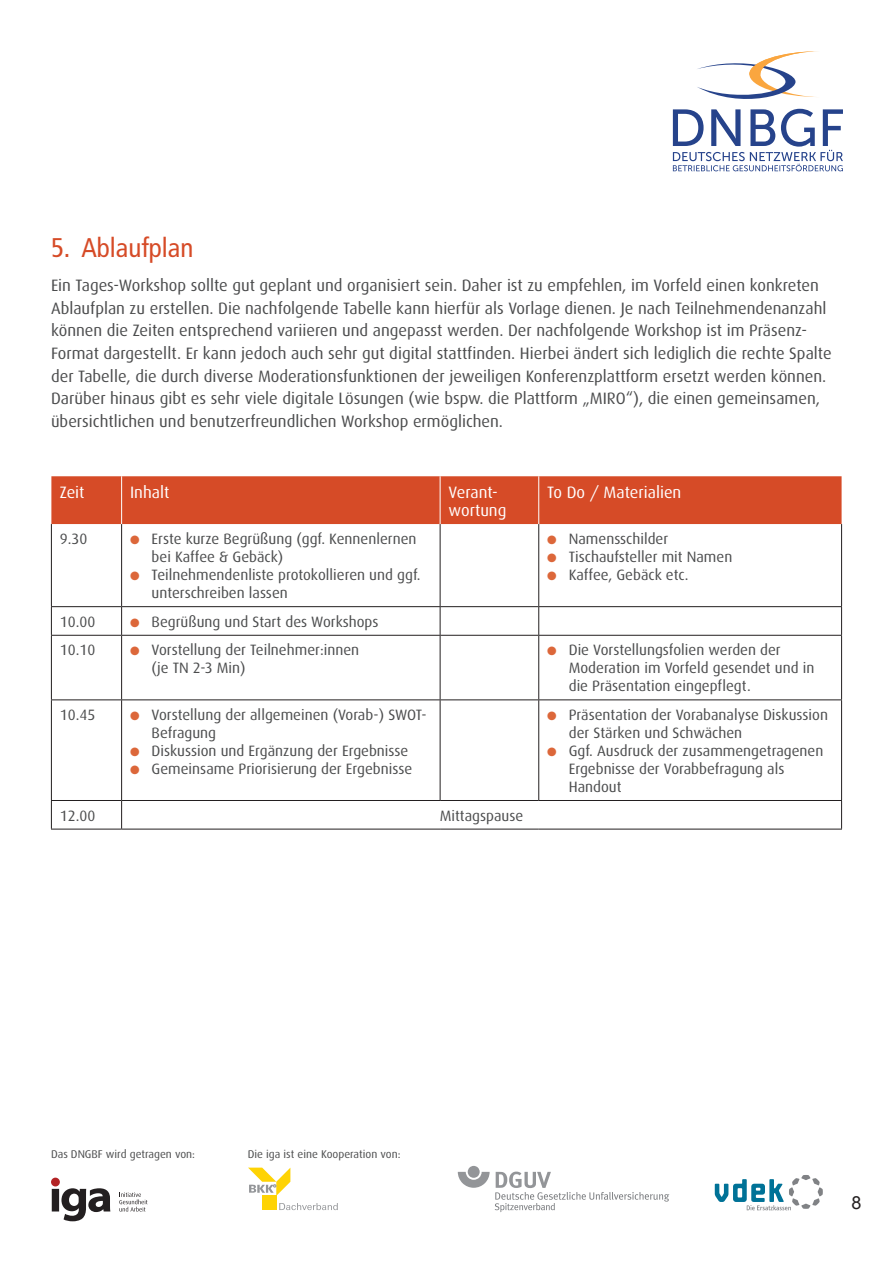
<style>
.page{position:relative;width:893px;height:1263px;background:#fff}
.page>*{position:absolute;margin:0;border:0;box-sizing:border-box;transform-origin:0 0}
.t1{font:condensed 27px "Frutiger";color:#d64b27}
.t2{font:18px "Arial";color:#231f20}
.t3{font:16.5px/22.5px "Dax";color:#4b4c4d}
.t4{font:16.5px/18px "Dax";color:#fff}
.t5{font:15px/18px "Dax";color:#4b4c4d}
.t6{font:11.25px "Dax";color:#4b4c4d}
.s1{color:#dc673a}
</style>
<div class="page">
<svg style="left:673px;top:51px;width:170px;height:120px"></svg>
<svg style="left:458px;top:1166px;width:211px;height:46px"></svg>
<svg style="left:715px;top:1175px;width:108px;height:35px"></svg>
<svg style="left:119px;top:1192px;width:28px;height:19px"></svg>
<div style="left:51px;top:1177px;width:9px;height:9px;background:#b32325;border-radius:50%"></div>
<svg style="left:52px;top:1188px;width:58px;height:33px"></svg>
<div style="left:262px;top:1196px;width:14px;height:14px;background:#fed304"></div>
<svg style="left:248px;top:1167px;width:42px;height:29px"></svg>
<svg style="left:279px;top:1203px;width:59px;height:7px"></svg>
<div style="left:51px;top:476px;width:791px;height:48px;background:#d64b27"></div>
<hr style="left:51px;top:524px;width:1px;height:82px;background:#231f20">
<hr style="left:121px;top:524px;width:1px;height:82px;background:#231f20">
<hr style="left:440px;top:524px;width:1px;height:82px;background:#231f20">
<hr style="left:538px;top:524px;width:1px;height:82px;background:#231f20">
<hr style="left:841px;top:524px;width:1px;height:82px;background:#231f20">
<svg style="left:51px;top:607px;width:1px;height:28px"></svg>
<svg style="left:121px;top:607px;width:1px;height:28px"></svg>
<svg style="left:440px;top:607px;width:1px;height:28px"></svg>
<svg style="left:538px;top:607px;width:1px;height:28px"></svg>
<svg style="left:841px;top:607px;width:1px;height:28px"></svg>
<hr style="left:51px;top:636px;width:1px;height:63px;background:#231f20">
<hr style="left:121px;top:636px;width:1px;height:63px;background:#231f20">
<hr style="left:440px;top:636px;width:1px;height:63px;background:#231f20">
<hr style="left:538px;top:636px;width:1px;height:63px;background:#231f20">
<hr style="left:841px;top:636px;width:1px;height:63px;background:#231f20">
<hr style="left:51px;top:700px;width:1px;height:100px;background:#231f20">
<hr style="left:121px;top:700px;width:1px;height:100px;background:#231f20">
<hr style="left:440px;top:700px;width:1px;height:100px;background:#231f20">
<hr style="left:538px;top:700px;width:1px;height:100px;background:#231f20">
<hr style="left:841px;top:700px;width:1px;height:100px;background:#231f20">
<svg style="left:51px;top:801px;width:1px;height:28px"></svg>
<svg style="left:121px;top:801px;width:1px;height:28px"></svg>
<svg style="left:841px;top:801px;width:1px;height:28px"></svg>
<hr style="left:51px;top:606px;width:71px;height:1px;background:#231f20">
<hr style="left:122px;top:606px;width:318px;height:1px;background:#231f20">
<hr style="left:440px;top:606px;width:99px;height:1px;background:#231f20">
<hr style="left:539px;top:606px;width:303px;height:1px;background:#231f20">
<hr style="left:51px;top:635px;width:71px;height:1px;background:#231f20">
<hr style="left:122px;top:635px;width:318px;height:1px;background:#231f20">
<hr style="left:440px;top:635px;width:99px;height:1px;background:#231f20">
<hr style="left:539px;top:635px;width:303px;height:1px;background:#231f20">
<hr style="left:51px;top:699px;width:71px;height:1px;background:#231f20">
<hr style="left:122px;top:699px;width:318px;height:1px;background:#231f20">
<hr style="left:440px;top:699px;width:99px;height:1px;background:#231f20">
<hr style="left:539px;top:699px;width:303px;height:1px;background:#231f20">
<hr style="left:51px;top:800px;width:71px;height:1px;background:#231f20">
<hr style="left:122px;top:800px;width:318px;height:1px;background:#231f20">
<hr style="left:440px;top:800px;width:99px;height:1px;background:#231f20">
<hr style="left:539px;top:800px;width:303px;height:1px;background:#231f20">
<hr style="left:51px;top:829px;width:71px;height:1px;background:#231f20">
<hr style="left:122px;top:829px;width:318px;height:1px;background:#231f20">
<hr style="left:440px;top:829px;width:99px;height:1px;background:#231f20">
<hr style="left:539px;top:829px;width:303px;height:1px;background:#231f20">
<hr style="left:121px;top:476px;width:1px;height:48px;background:#fff">
<hr style="left:440px;top:476px;width:1px;height:48px;background:#fff">
<hr style="left:538px;top:476px;width:1px;height:48px;background:#fff">
<h1 class="t1" style="left:51px;top:232px;width:144px">5. Ablaufplan</h1>
<p class="t3" style="left:51px;top:275px;width:782px">Ein Tages-Workshop sollte gut geplant und organisiert sein. Daher ist zu empfehlen, im Vorfeld einen konkreten Ablaufplan zu erstellen. Die nachfolgende Tabelle kann hierfür als Vorlage dienen. Je nach Teilnehmendenanzahl können die Zeiten entsprechend variieren und angepasst werden. Der nachfolgende Workshop ist im Präsenz-Format dargestellt. Er kann jedoch auch sehr gut digital stattfinden. Hierbei ändert sich lediglich die rechte Spalte der Tabelle, die durch diverse Moderationsfunktionen der jeweiligen Konferenzplattform ersetzt werden können.<br>Darüber hinaus gibt es sehr viele digitale Lösungen (wie bspw. die Plattform „MIRO“), die einen gemeinsamen, übersichtlichen und benutzerfreundlichen Workshop ermöglichen.</p>
<p class="t4" style="left:60px;top:483px;width:26px">Zeit</p>
<p class="t4" style="left:130px;top:483px;width:41px">Inhalt</p>
<p class="t4" style="left:449px;top:483px;width:59px">Verant&shy;wortung</p>
<p class="t4" style="left:547px;top:483px;width:136px">To Do / Materialien</p>
<p class="t5" style="left:60px;top:530px;width:29px">9.30</p>
<p class="t5" style="left:152px;top:530px;width:266px;text-indent:-21px"><span class="s1">●</span> Erste kurze Begrüßung (ggf. Kennenlernen bei Kaffee &amp; Gebäck)</p>
<p class="t5" style="left:152px;top:566px;width:270px;text-indent:-21px"><span class="s1">●</span> Teilnehmendenliste protokollieren und ggf. unterschreiben lassen</p>
<p class="t5" style="left:547px;top:530px;width:123px"><span class="s1">●</span> Namensschilder</p>
<p class="t5" style="left:547px;top:548px;width:187px"><span class="s1">●</span> Tischaufsteller mit Namen</p>
<p class="t5" style="left:547px;top:566px;width:143px"><span class="s1">●</span> Kaffee, Gebäck etc.</p>
<p class="t5" style="left:60px;top:613px;width:37px">10.00</p>
<p class="t5" style="left:130px;top:613px;width:250px"><span class="s1">●</span> Begrüßung und Start des Workshops</p>
<p class="t5" style="left:60px;top:641px;width:37px">10.10</p>
<p class="t5" style="left:152px;top:641px;width:209px;text-indent:-21px"><span class="s1">●</span> Vorstellung der Teilnehmer:innen (je TN 2-3 Min)</p>
<p class="t5" style="left:569px;top:641px;width:247px;text-indent:-21px"><span class="s1">●</span> Die Vorstellungsfolien werden der<br>Moderation im Vorfeld gesendet und in die Präsentation eingepflegt.</p>
<p class="t5" style="left:60px;top:706px;width:37px">10.45</p>
<p class="t5" style="left:152px;top:706px;width:276px;text-indent:-21px"><span class="s1">●</span> Vorstellung der allgemeinen (Vorab-) SWOT-<br>Befragung</p>
<p class="t5" style="left:130px;top:742px;width:280px"><span class="s1">●</span> Diskussion und Ergänzung der Ergebnisse</p>
<p class="t5" style="left:130px;top:760px;width:284px"><span class="s1">●</span> Gemeinsame Priorisierung der Ergebnisse</p>
<p class="t5" style="left:569px;top:706px;width:261px;text-indent:-21px"><span class="s1">●</span> Präsentation der Vorabanalyse Diskussion der Stärken und Schwächen</p>
<p class="t5" style="left:569px;top:742px;width:256px;text-indent:-21px"><span class="s1">●</span> Ggf. Ausdruck der zusammengetragenen<br>Ergebnisse der Vorabbefragung als<br>Handout</p>
<p class="t5" style="left:60px;top:806px;width:37px">12.00</p>
<p class="t5" style="left:440px;top:806px;width:85px">Mittagspause</p>
<p class="t6" style="left:51px;top:1147px;width:146px">Das DNGBF wird getragen von:</p>
<p class="t6" style="left:248px;top:1147px;width:154px">Die iga ist eine Kooperation von:</p>
<p class="t2" style="left:852px;top:1191px;width:12px">8</p>
</div>
